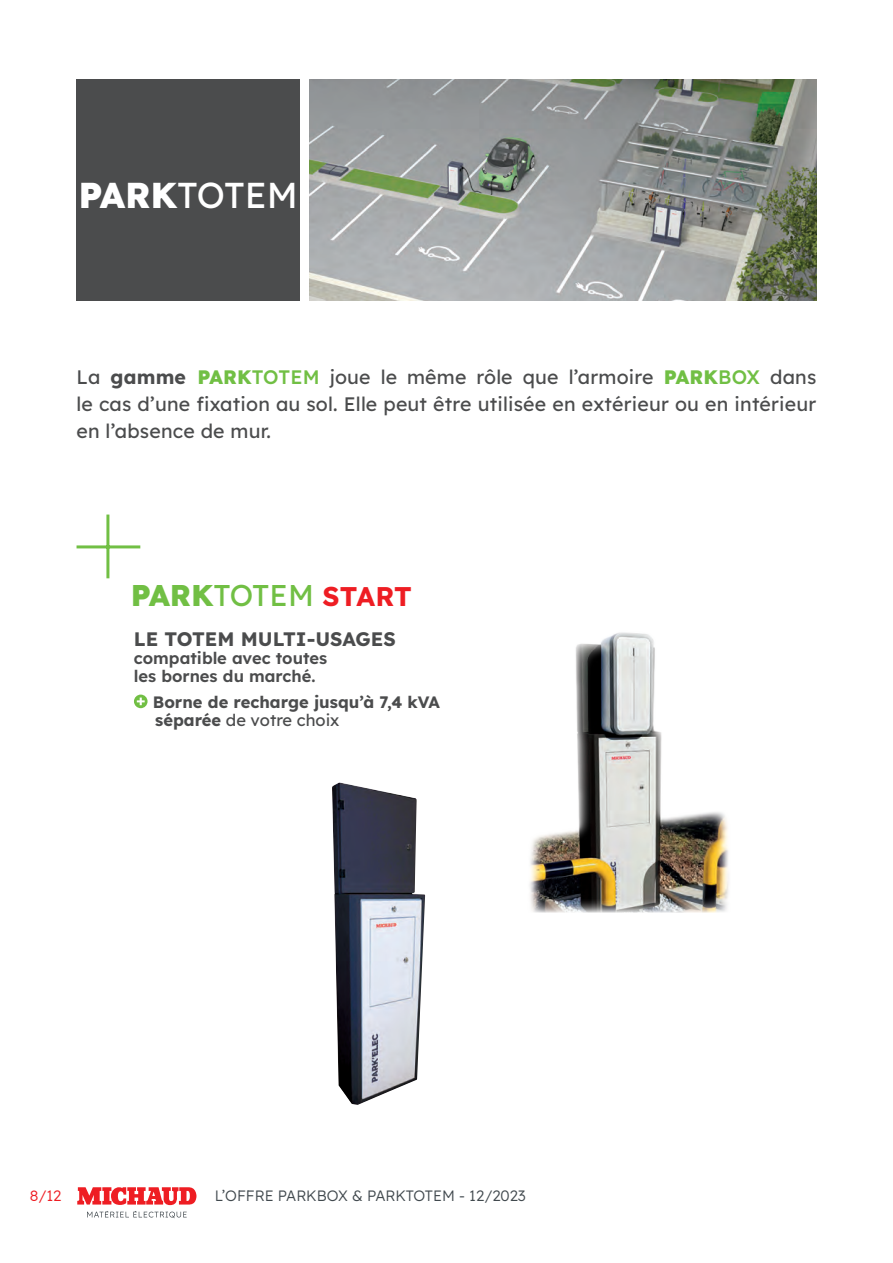
<style>
.page{position:relative;width:893px;height:1263px;background:#fff}
.page>*{position:absolute;margin:0;border:0;box-sizing:border-box;transform-origin:0 0}
.t1{font:36px "Lexend";letter-spacing:-.015em;color:#fff}
.t2{font:30px "Lexend";letter-spacing:-.015em;color:#71bf44}
.t3{font:19.5px/27px "Lexend";letter-spacing:.01em;color:#4b4c4d;text-align:justify}
.t4{font:700 19.5px "Lexend";color:#4b4c4d}
.t5{font:700 16.5px/18px "Lexend";color:#4b4c4d}
.t6{font:600 16.5px/18px "Lexend";color:#4b4c4d}
.t7{font:300 15px "Lexend";color:#41494e}
.t8{font:300 15px "Lexend";color:#ee1d23}
.s1{font-weight:800}
.s2{font-weight:700}
.s3{font-weight:800;color:#71bf44}
.s4{font-weight:500;color:#71bf44}
.s5{font-weight:700;font-size:27px;color:#ee1d23}
.s6{font-weight:400}
</style>
<div class="page">
<svg style="left:77px;top:1187px;width:119px;height:18px"></svg>
<svg style="left:87px;top:1211px;width:100px;height:7px"></svg>
<img style="left:309px;top:80px;width:507px;height:221px">
<div style="left:77px;top:80px;width:223px;height:221px;background:#4b4c4d"></div>
<hr style="left:106px;top:514px;width:3px;height:64px;background:#71bf44">
<hr style="left:77px;top:545px;width:63px;height:3px;background:#71bf44">
<svg style="left:134px;top:695px;width:14px;height:13px"></svg>
<svg style="left:137px;top:697px;width:8px;height:8px"></svg>
<img style="left:530px;top:632px;width:199px;height:281px">
<img style="left:332px;top:782px;width:93px;height:323px">
<h1 class="t1" style="left:78px;top:169px;width:221px"><span class="s1">PARK</span>TOTEM</h1>
<p class="t3" style="left:77px;top:362px;width:741px">La <span class="s2">gamme</span> <span class="s3">PARK</span><span class="s4">TOTEM</span> joue le même rôle que l’armoire <span class="s3">PARK</span><span class="s4">BOX</span> dans le cas d’une fixation au sol. Elle peut être utilisée en extérieur ou en intérieur en l’absence de mur.</p>
<h2 class="t2" style="left:131px;top:574px;width:283px"><span class="s1">PARK</span>TOTEM <span class="s5">START</span></h2>
<p class="t4" style="left:134px;top:623px;width:263px">LE TOTEM MULTI-USAGES</p>
<p class="t6" style="left:134px;top:648px;width:195px">compatible avec toutes les bornes du marché.</p>
<p class="t5" style="left:153px;top:692px;width:288px">Borne de recharge jusqu’à 7,4 kVA séparée <span class="s6">de votre choix</span></p>
<p class="t8" style="left:30px;top:1185px;width:33px">8/12</p>
<p class="t7" style="left:215px;top:1185px;width:313px">L’OFFRE PARKBOX &amp; PARKTOTEM - 12/2023</p>
</div>
